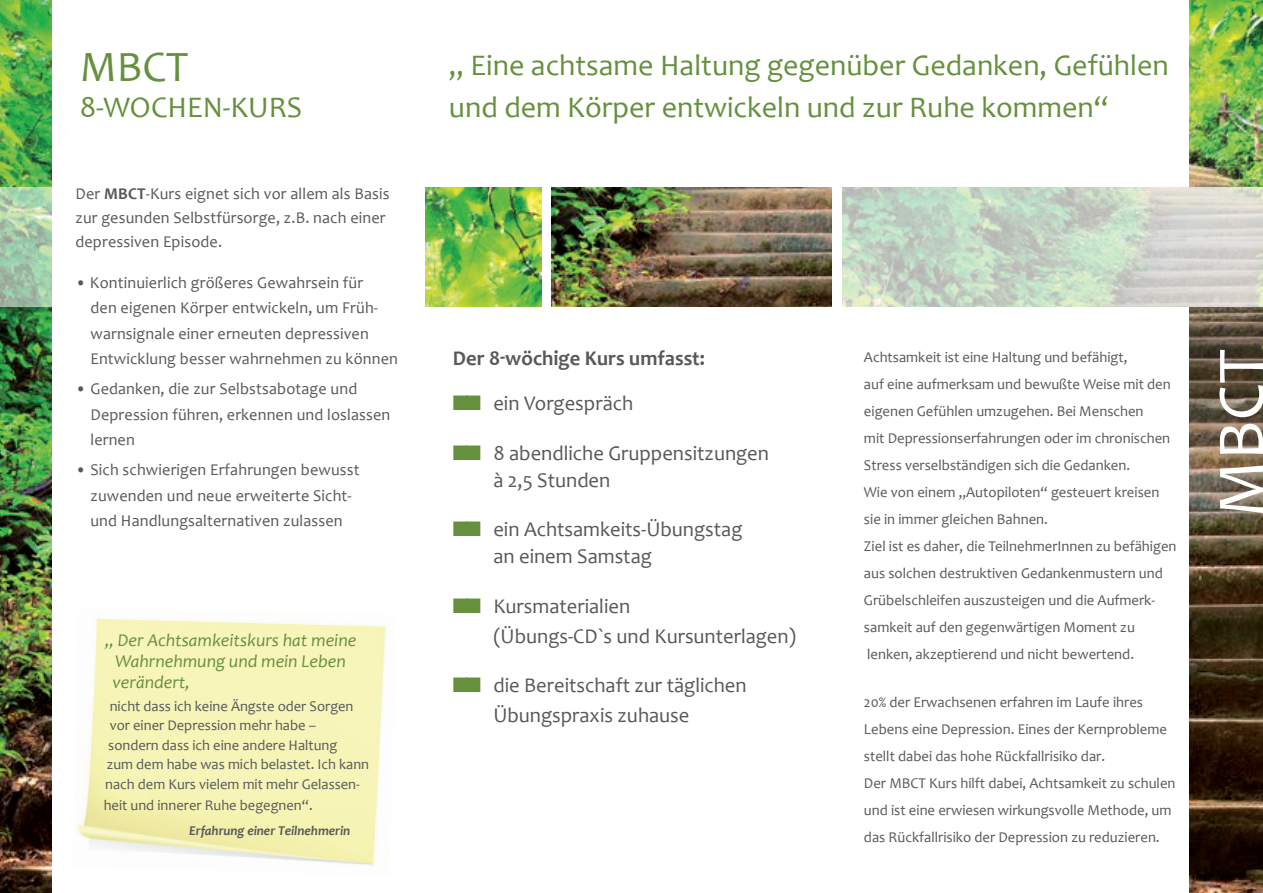
<style>
.page{position:relative;width:1263px;height:893px;background:#fff}
.page>*{position:absolute;margin:0;border:0;box-sizing:border-box;transform-origin:0 0}
.t1{font:67.5px "Candara";color:#fff}
.t2{font:43.5px "Candara";color:#65903d}
.t3{font:30px/42px "Candara";color:#65903d}
.t4{font:21px/27px "Candara";color:#57585a}
.t5{font:700 21px "Candara";color:#57585a}
.t6{font:italic 18px/21px "Candara";color:#65903d}
.t7{font:16.5px/25.5px "Candara";letter-spacing:.01em;color:#57585a}
.t8{font:15px/27px "Candara";color:#57585a}
.t9{font:14.85px "Candara";color:#57585a}
.t10{font:italic 700 13.5px "Candara";color:#57585a}
.s1{font-weight:700}
.s2{color:#65903d}
</style>
<div class="page">
<img style="left:1190px;top:0;width:73px;height:893px">
<svg style="left:842px;top:187px;width:421px;height:119px;background:#c9d6c8"></svg>
<img style="left:0;top:0;width:51px;height:893px">
<div style="left:0;top:187px;width:453px;height:119px;background:#fff"></div>
<img style="left:425px;top:187px;width:117px;height:119px">
<img style="left:551px;top:187px;width:281px;height:119px">
<img style="left:77px;top:618px;width:309px;height:247px">
<h2 class="t2" style="left:80px;top:40px;width:110px">MBCT</h2>
<h3 class="t3" style="left:80px;top:86px;width:224px">8-WOCHEN-KURS</h3>
<p class="t7" style="left:75px;top:182px;width:316px;line-height:24px">Der <span class="s1">MBCT</span>-Kurs eignet sich vor allem als Basis zur gesunden Selbstfürsorge, z.B. nach einer depressiven Episode.</p>
<p class="t7" style="left:90px;top:269px;width:309px;text-indent:-15px">• Kontinuierlich größeres Gewahrsein für<br>den eigenen Körper entwickeln, um Früh&shy;warnsignale einer erneuten depressiven Entwicklung besser wahrnehmen zu können</p>
<p class="t7" style="left:90px;top:376px;width:301px;text-indent:-15px">• Gedanken, die zur Selbstsabotage und<br>Depression führen, erkennen und loslassen lernen</p>
<p class="t7" style="left:75px;top:457px;width:286px;text-align:center">• Sich schwierigen Erfahrungen bewusst zuwenden und neue erweiterte Sicht&shy;und Handlungsalternativen zulassen</p>
<p class="t6" style="left:113px;top:630px;width:245px;text-indent:-7px">„ Der Achtsamkeitskurs hat meine<br>Wahrnehmung und mein Leben verändert,</p>
<p class="t9" style="left:110px;top:697px;width:245px">nicht dass ich keine Ängste oder Sorgen</p>
<p class="t9" style="left:110px;top:716px;width:208px">vor einer Depression mehr habe –</p>
<p class="t9" style="left:108px;top:736px;width:231px">sondern dass ich eine andere Haltung</p>
<p class="t9" style="left:107px;top:755px;width:264px">zum dem habe was mich belastet. Ich kann</p>
<p class="t9" style="left:105px;top:775px;width:256px">nach dem Kurs vielem mit mehr Gelassen-</p>
<p class="t9" style="left:104px;top:795px;width:211px">heit und innerer Ruhe begegnen“.</p>
<p class="t10" style="left:189px;top:822px;width:163px">Erfahrung einer Teilnehmerin</p>
<h3 class="t3" style="left:449px;top:44px;width:721px">„ Eine achtsame Haltung gegenüber Gedanken, Gefühlen und dem Körper entwickeln und zur Ruhe kommen“</h3>
<h3 class="t5" style="left:453px;top:345px;width:254px">Der 8-wöchige Kurs umfasst:</h3>
<h3 class="t4" style="left:453px;top:390px;width:182px"><span class="s2">■</span> <span class="s2">■</span> ein Vorgespräch</h3>
<h3 class="t4" style="left:493px;top:439px;width:277px;text-indent:-41px"><span class="s2">■</span> <span class="s2">■</span> 8 abendliche Gruppensitzungen à 2,5 Stunden</h3>
<h3 class="t4" style="left:493px;top:516px;width:251px;text-indent:-41px"><span class="s2">■</span> <span class="s2">■</span> ein Achtsamkeits-Übungstag an einem Samstag</h3>
<h3 class="t4" style="left:493px;top:591px;width:304px;line-height:30px;text-indent:-41px"><span class="s2">■</span> <span class="s2">■</span> Kursmaterialien<br>(Übungs-CD`s und Kursunterlagen)</h3>
<h3 class="t4" style="left:493px;top:670px;width:255px;line-height:30px;text-indent:-41px"><span class="s2">■</span> <span class="s2">■</span> die Bereitschaft zur täglichen<br>Übungspraxis zuhause</h3>
<p class="t8" style="left:864px;top:343px;width:314px">Achtsamkeit ist eine Haltung und befähigt,<br>auf eine aufmerksam und bewußte Weise mit den eigenen Gefühlen umzugehen. Bei Menschen<br>mit Depressionserfahrungen oder im chronischen Stress verselbständigen sich die Gedanken.<br>Wie von einem „Autopiloten“ gesteuert kreisen sie in immer gleichen Bahnen.<br>Ziel ist es daher, die TeilnehmerInnen zu befähigen aus solchen destruktiven Gedankenmustern und Grübelschleifen auszusteigen und die Aufmerk&shy;samkeit auf den gegenwärtigen Moment zu lenken, akzeptierend und nicht bewertend.</p>
<p class="t8" style="left:864px;top:688px;width:313px">20% der Erwachsenen erfahren im Laufe ihres Lebens eine Depression. Eines der Kernprobleme stellt dabei das hohe Rückfallrisiko dar.<br>Der MBCT Kurs hilft dabei, Achtsamkeit zu schulen und ist eine erwiesen wirkungsvolle Methode, um das Rückfallrisiko der Depression zu reduzieren.</p>
<h1 class="t1" style="left:1199px;top:518px;width:170px;rotate:-90deg">MBCT</h1>
</div>
